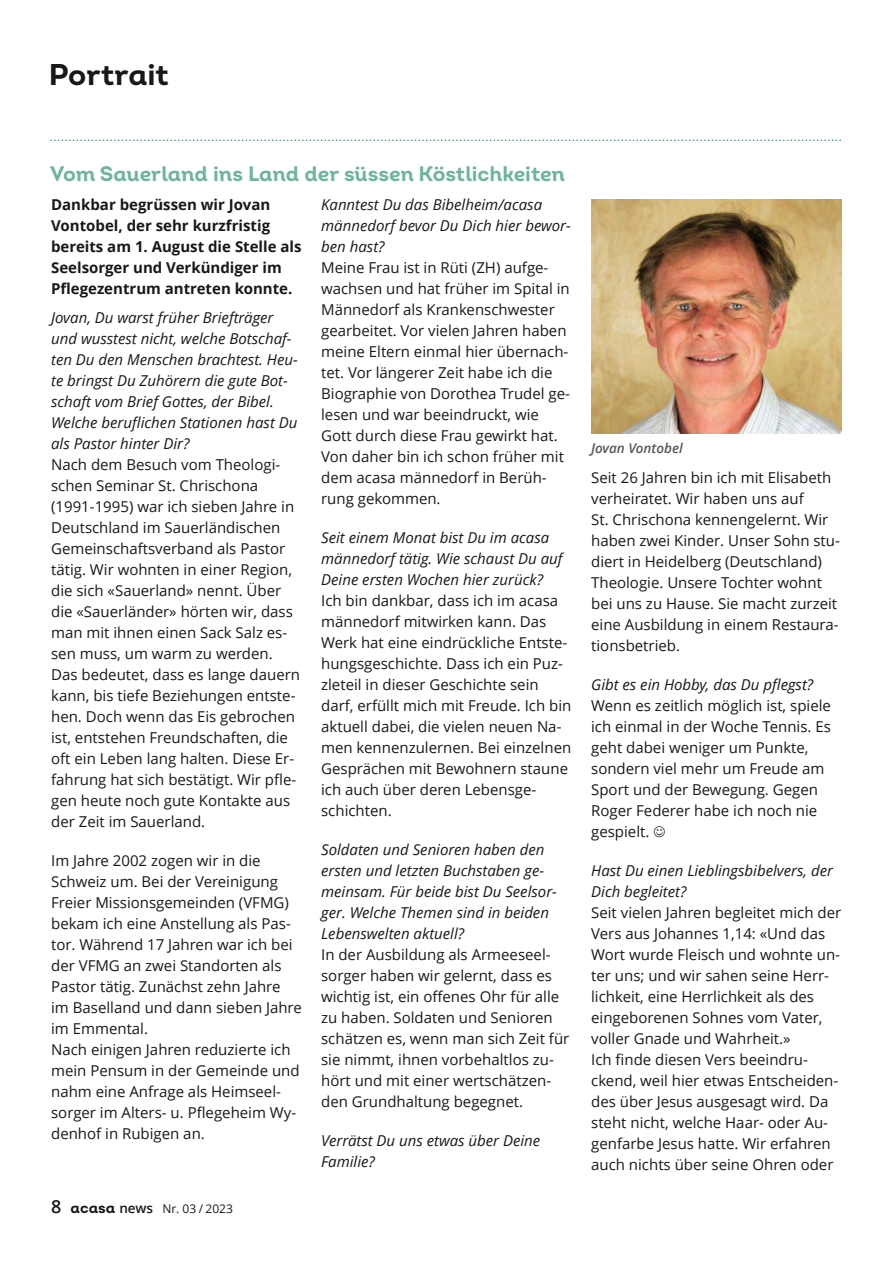
<style>
.page{position:relative;width:893px;height:1263px;background:#fff}
.page>*{position:absolute;margin:0;border:0;box-sizing:border-box;transform-origin:0 0}
.t1{font:30px "Intro Bold Alt";color:#1a171b}
.t2{font:21px "Intro Bold Alt";color:#6eb59a}
.t3{font:15px/21px "Open Sans";color:#1a171b}
.t4{font:italic 15px/21px "Open Sans";color:#1a171b}
.t5{font:700 15px/21px "Open Sans";color:#1a171b}
.t6{font:italic 600 13.5px "Open Sans";color:#58585a}
.t7{font:12px "Open Sans";color:#1a171b}
.s1{font-weight:600;font-size:18px}
.s2{font-family:"Intro Bold Alt";font-size:15px}
.s3{font-weight:600;font-size:13.5px}
</style>
<div class="page">
<svg style="left:51px;top:140px;width:790px;height:1px"></svg>
<img style="left:591px;top:200px;width:251px;height:234px">
<h1 class="t1" style="left:49px;top:57px;width:122px">Portrait</h1>
<h2 class="t2" style="left:50px;top:161px;width:516px">Vom Sauerland ins Land der süssen Köstlichkeiten</h2>
<p class="t5" style="left:51px;top:196px;width:252px">Dankbar begrüssen wir Jovan<br>Vontobel, der sehr kurzfristig bereits am 1. August die Stelle als<br>Seelsorger und Verkündiger im<br>Pflegezentrum antreten konnte.</p>
<p class="t4" style="left:51px;top:308px;width:248px">Jovan, Du warst früher Briefträger und wusstest nicht, welche Botschaf&shy;ten Du den Menschen brachtest. Heu&shy;te bringst Du Zuhörern die gute Bot&shy;schaft vom Brief Gottes, der Bibel.<br>Welche beruflichen Stationen hast Du als Pastor hinter Dir?</p>
<p class="t3" style="left:51px;top:455px;width:250px">Nach dem Besuch vom Theologi&shy;schen Seminar St. Chrischona (1991-1995) war ich sieben Jahre in<br>Deutschland im Sauerländischen<br>Gemeinschaftsverband als Pastor tätig. Wir wohnten in einer Region, die sich «Sauerland» nennt. Über die «Sauerländer» hörten wir, dass man mit ihnen einen Sack Salz es&shy;sen muss, um warm zu werden.<br>Das bedeutet, dass es lange dauern kann, bis tiefe Beziehungen entste&shy;hen. Doch wenn das Eis gebrochen ist, entstehen Freundschaften, die oft ein Leben lang halten. Diese Er&shy;fahrung hat sich bestätigt. Wir pfle&shy;gen heute noch gute Kontakte aus der Zeit im Sauerland.</p>
<p class="t3" style="left:51px;top:851px;width:252px">Im Jahre 2002 zogen wir in die<br>Schweiz um. Bei der Vereinigung<br>Freier Missionsgemeinden (VFMG) bekam ich eine Anstellung als Pas&shy;tor. Während 17 Jahren war ich bei der VFMG an zwei Standorten als<br>Pastor tätig. Zunächst zehn Jahre im Baselland und dann sieben Jahre im Emmental.<br>Nach einigen Jahren reduzierte ich mein Pensum in der Gemeinde und nahm eine Anfrage als Heimseel&shy;sorger im Alters- u. Pflegeheim Wy&shy;denhof in Rubigen an.</p>
<p class="t4" style="left:321px;top:196px;width:251px">Kanntest Du das Bibelheim/acasa männedorf bevor Du Dich hier bewor&shy;ben hast?</p>
<p class="t3" style="left:321px;top:259px;width:250px">Meine Frau ist in Rüti (ZH) aufge&shy;wachsen und hat früher im Spital in<br>Männedorf als Krankenschwester gearbeitet. Vor vielen Jahren haben meine Eltern einmal hier übernach&shy;tet. Vor längerer Zeit habe ich die<br>Biographie von Dorothea Trudel ge&shy;lesen und war beeindruckt, wie<br>Gott durch diese Frau gewirkt hat.<br>Von daher bin ich schon früher mit dem acasa männedorf in Berüh&shy;rung gekommen.</p>
<p class="t4" style="left:321px;top:529px;width:243px">Seit einem Monat bist Du im acasa männedorf tätig. Wie schaust Du auf<br>Deine ersten Wochen hier zurück?</p>
<p class="t3" style="left:321px;top:592px;width:252px">Ich bin dankbar, dass ich im acasa männedorf mitwirken kann. Das<br>Werk hat eine eindrückliche Entste&shy;hungsgeschichte. Dass ich ein Puz&shy;zleteil in dieser Geschichte sein darf, erfüllt mich mit Freude. Ich bin aktuell dabei, die vielen neuen Na&shy;men kennenzulernen. Bei einzelnen<br>Gesprächen mit Bewohnern staune ich auch über deren Lebensge&shy;schichten.</p>
<p class="t4" style="left:321px;top:841px;width:237px">Soldaten und Senioren haben den ersten und letzten Buchstaben ge&shy;meinsam. Für beide bist Du Seelsor&shy;ger. Welche Themen sind in beiden<br>Lebenswelten aktuell?</p>
<p class="t3" style="left:321px;top:946px;width:250px">In der Ausbildung als Armeeseel&shy;sorger haben wir gelernt, dass es wichtig ist, ein offenes Ohr für alle zu haben. Soldaten und Senioren schätzen es, wenn man sich Zeit für sie nimmt, ihnen vorbehaltlos zu&shy;hört und mit einer wertschätzen&shy;den Grundhaltung begegnet.</p>
<p class="t4" style="left:321px;top:1132px;width:221px">Verrätst Du uns etwas über Deine<br>Familie?</p>
<p class="t7" style="left:51px;top:1204px;width:183px"><span class="s1">8</span> <span class="s2">acasa</span> <span class="s3">news</span> Nr. 03 / 2023</p>
<p class="t6" style="left:591px;top:442px;width:93px">Jovan Vontobel</p>
<p class="t3" style="left:591px;top:469px;width:250px">Seit 26 Jahren bin ich mit Elisabeth verheiratet. Wir haben uns auf<br>St. Chrischona kennengelernt. Wir haben zwei Kinder. Unser Sohn stu&shy;diert in Heidelberg (Deutschland)<br>Theologie. Unsere Tochter wohnt bei uns zu Hause. Sie macht zurzeit eine Ausbildung in einem Restaura&shy;tionsbetrieb.</p>
<p class="t4" style="left:591px;top:676px;width:224px">Gibt es ein Hobby, das Du pflegst?</p>
<p class="t3" style="left:591px;top:697px;width:241px">Wenn es zeitlich möglich ist, spiele ich einmal in der Woche Tennis. Es geht dabei weniger um Punkte, sondern viel mehr um Freude am<br>Sport und der Bewegung. Gegen<br>Roger Federer habe ich noch nie gespielt. ☺</p>
<p class="t4" style="left:591px;top:862px;width:243px">Hast Du einen Lieblingsbibelvers, der<br>Dich begleitet?</p>
<p class="t3" style="left:591px;top:904px;width:252px">Seit vielen Jahren begleitet mich der Vers aus Johannes 1,14: «Und das Wort wurde Fleisch und wohnte un&shy;ter uns; und wir sahen seine Herr&shy;lichkeit, eine Herrlichkeit als des eingeborenen Sohnes vom Vater, voller Gnade und Wahrheit.»<br>Ich finde diesen Vers beeindru&shy;ckend, weil hier etwas Entscheiden&shy;des über Jesus ausgesagt wird. Da steht nicht, welche Haar- oder Au&shy;genfarbe Jesus hatte. Wir erfahren auch nichts über seine Ohren oder</p>
</div>
